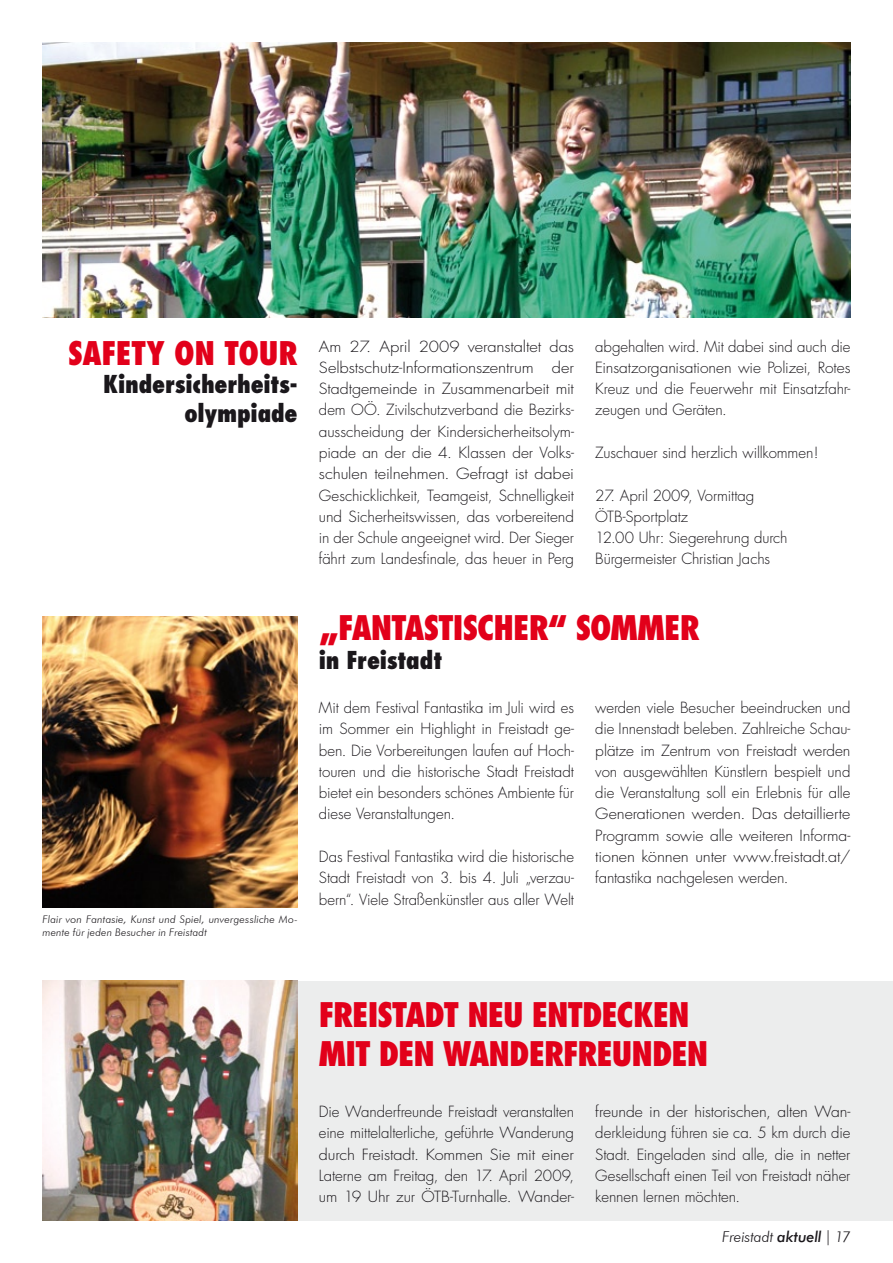
<style>
.page{position:relative;width:893px;height:1263px;background:#fff}
.page>*{position:absolute;margin:0;border:0;box-sizing:border-box;transform-origin:0 0}
.t1{font:800 condensed 33px/39.6px "Futura";letter-spacing:-.03em;color:#e2001a}
.t2{font:800 condensed 31.65px "Futura";letter-spacing:-.01em;color:#e2001a}
.t3{font:800 condensed 24px/28.8px "Futura";letter-spacing:-.01em;color:#1a171b;text-align:right}
.t4{font:300 15px/21.3px "Futura";letter-spacing:-.005em;color:#1a171b;text-align:justify}
.t5{font:300 15px/21.3px "Futura";letter-spacing:-.005em;color:#1a171b;text-align:justify;scale:1.1 1}
.t6{font:300 15px/21.3px "Futura";letter-spacing:-.005em;color:#1a171b;text-align:justify;scale:1.05 1}
.t7{font:italic 300 15px "Futura BT";letter-spacing:-.01em;color:#1a171b}
.t8{font:italic 300 10.5px/12.6px "Futura BT";letter-spacing:.01em;color:#1a171b}
.s1{font-weight:500}
.s2{font-family:"Futura";font-style:normal}
</style>
<div class="page">
<div style="left:43px;top:981px;width:850px;height:239px;background:#eceded"></div>
<img style="left:43px;top:43px;width:807px;height:275px">
<img style="left:42px;top:980px;width:256px;height:240px">
<img style="left:42px;top:617px;width:255px;height:291px">
<h2 class="t2" style="left:68px;top:333px;width:231px">SAFETY ON TOUR</h2>
<h3 class="t3" style="left:103px;top:370px;width:196px">KINDERSICHERHEITS-<br>OLYMPIADE</h3>
<p class="t8" style="left:43px;top:913px;width:257px">Flair von Fantasie, Kunst und Spiel, unvergessliche Mo&shy;mente für jeden Besucher in Freistadt</p>
<p class="t5" style="left:319px;top:336px;width:233px">Am 27. April 2009 veranstaltet das Selbstschutz-Informationszentrum der Stadtgemeinde in Zusammenarbeit mit dem OÖ. Zivilschutzverband die Bezirks&shy;ausscheidung der Kindersicherheitsolym&shy;piade an der die 4. Klassen der Volks&shy;schulen teilnehmen. Gefragt ist dabei Geschicklichkeit, Teamgeist, Schnelligkeit und Sicherheitswissen, das vorbereitend in der Schule angeeignet wird. Der Sieger fährt zum Landesfinale, das heuer in Perg</p>
<p class="t4" style="left:595px;top:336px;width:257px">abgehalten wird. Mit dabei sind auch die Einsatzorganisationen wie Polizei, Rotes Kreuz und die Feuerwehr mit Einsatzfahr&shy;zeugen und Geräten.</p>
<p class="t4" style="left:595px;top:442px;width:225px">Zuschauer sind herzlich willkommen!</p>
<p class="t4" style="left:595px;top:485px;width:194px;text-align:left">27. April 2009, Vormittag<br>ÖTB-Sportplatz<br>12.00 Uhr: Siegerehrung durch<br>Bürgermeister Christian Jachs</p>
<h1 class="t1" style="left:319px;top:608px;width:382px">„FANTASTISCHER“ SOMMER</h1>
<h3 class="t3" style="left:319px;top:645px;width:125px">IN FREISTADT</h3>
<p class="t4" style="left:319px;top:697px;width:257px">Mit dem Festival Fantastika im Juli wird es im Sommer ein Highlight in Freistadt ge&shy;ben. Die Vorbereitungen laufen auf Hoch&shy;touren und die historische Stadt Freistadt bietet ein besonders schönes Ambiente für diese Veranstaltungen.</p>
<p class="t4" style="left:319px;top:846px;width:257px">Das Festival Fantastika wird die historische Stadt Freistadt von 3. bis 4. Juli „verzau&shy;bern“. Viele Straßenkünstler aus aller Welt</p>
<p class="t4" style="left:595px;top:697px;width:257px">werden viele Besucher beeindrucken und die Innenstadt beleben. Zahlreiche Schau&shy;plätze im Zentrum von Freistadt werden von ausgewählten Künstlern bespielt und die Veranstaltung soll ein Erlebnis für alle Generationen werden. Das detaillierte Programm sowie alle weiteren Informa&shy;tionen können unter www.freistadt.at/ fantastika nachgelesen werden.</p>
<h1 class="t1" style="left:319px;top:994px;width:391px">FREISTADT NEU ENTDECKEN<br>MIT DEN WANDERFREUNDEN</h1>
<p class="t4" style="left:319px;top:1101px;width:257px">Die Wanderfreunde Freistadt veranstalten eine mittelalterliche, geführte Wanderung durch Freistadt. Kommen Sie mit einer Laterne am Freitag, den 17. April 2009, um 19 Uhr zur ÖTB-Turnhalle. Wander-</p>
<p class="t6" style="left:595px;top:1101px;width:244px">freunde in der historischen, alten Wan&shy;derkleidung führen sie ca. 5 km durch die Stadt. Eingeladen sind alle, die in netter Gesellschaft einen Teil von Freistadt näher kennen lernen möchten.</p>
<p class="t7" style="left:722px;top:1227px;width:130px">Freistadt <span class="s1">aktuell</span> <span class="s2">|</span> 17</p>
</div>
